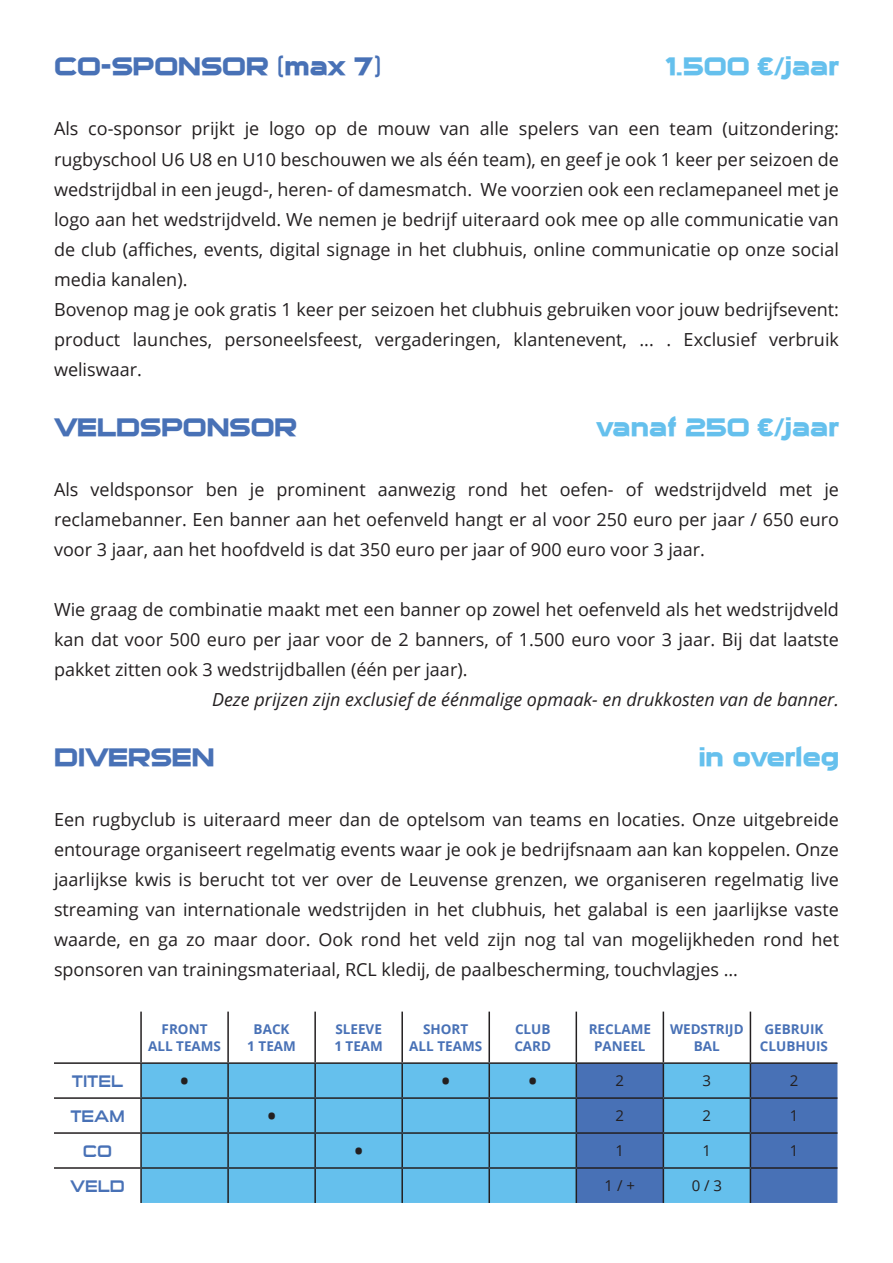
<style>
.page{position:relative;width:893px;height:1263px;background:#fff}
.page>*{position:absolute;margin:0;border:0;box-sizing:border-box;transform-origin:0 0}
.t1{font:30px "Open Sans";color:#231f20}
.t2{font:700 24px "Sui Generis";color:#4871b6}
.t3{font:700 24px "Sui Generis";color:#65c0ed}
.t4{font:18px/30px "Open Sans";color:#231f20;text-align:justify}
.t5{font:italic 18px "Open Sans";color:#231f20}
.t6{font:16.5px "Sui Generis Rg";color:#4871b6}
.t7{font:15px "Open Sans";color:#231f20}
.t8{font:700 13.5px/16.2px "Open Sans";color:#4871b6;text-align:center}
</style>
<div class="page">
<div style="left:142px;top:1064px;width:434px;height:139px;background:#65c0ed"></div>
<svg style="left:577px;top:1064px;width:260px;height:139px;background:#518bc7"></svg>
<hr style="left:140px;top:1011px;width:2px;height:51px;background:#231f20">
<hr style="left:227px;top:1011px;width:2px;height:51px;background:#231f20">
<hr style="left:314px;top:1011px;width:2px;height:51px;background:#231f20">
<hr style="left:401px;top:1011px;width:2px;height:51px;background:#231f20">
<hr style="left:488px;top:1011px;width:2px;height:51px;background:#231f20">
<hr style="left:576px;top:1011px;width:1px;height:51px;background:#231f20">
<hr style="left:663px;top:1011px;width:1px;height:51px;background:#231f20">
<hr style="left:750px;top:1011px;width:1px;height:51px;background:#231f20">
<hr style="left:54px;top:1062px;width:87px;height:2px;background:#231f20">
<hr style="left:141px;top:1062px;width:87px;height:2px;background:#231f20">
<hr style="left:140px;top:1064px;width:2px;height:33px;background:#231f20">
<hr style="left:228px;top:1062px;width:87px;height:2px;background:#231f20">
<hr style="left:227px;top:1064px;width:2px;height:33px;background:#231f20">
<hr style="left:315px;top:1062px;width:87px;height:2px;background:#231f20">
<hr style="left:314px;top:1064px;width:2px;height:33px;background:#231f20">
<hr style="left:402px;top:1062px;width:87px;height:2px;background:#231f20">
<hr style="left:401px;top:1064px;width:2px;height:33px;background:#231f20">
<hr style="left:489px;top:1062px;width:87px;height:2px;background:#231f20">
<hr style="left:488px;top:1064px;width:2px;height:33px;background:#231f20">
<hr style="left:576px;top:1062px;width:87px;height:2px;background:#231f20">
<hr style="left:576px;top:1064px;width:1px;height:33px;background:#231f20">
<hr style="left:663px;top:1062px;width:87px;height:2px;background:#231f20">
<hr style="left:663px;top:1064px;width:1px;height:33px;background:#231f20">
<hr style="left:750px;top:1062px;width:87px;height:2px;background:#231f20">
<hr style="left:750px;top:1064px;width:1px;height:33px;background:#231f20">
<hr style="left:54px;top:1097px;width:87px;height:2px;background:#231f20">
<hr style="left:141px;top:1097px;width:87px;height:2px;background:#231f20">
<hr style="left:140px;top:1099px;width:2px;height:33px;background:#231f20">
<hr style="left:228px;top:1097px;width:87px;height:2px;background:#231f20">
<hr style="left:227px;top:1099px;width:2px;height:33px;background:#231f20">
<hr style="left:315px;top:1097px;width:87px;height:2px;background:#231f20">
<hr style="left:314px;top:1099px;width:2px;height:33px;background:#231f20">
<hr style="left:402px;top:1097px;width:87px;height:2px;background:#231f20">
<hr style="left:401px;top:1099px;width:2px;height:33px;background:#231f20">
<hr style="left:489px;top:1097px;width:87px;height:2px;background:#231f20">
<hr style="left:488px;top:1099px;width:2px;height:33px;background:#231f20">
<hr style="left:576px;top:1097px;width:87px;height:2px;background:#231f20">
<hr style="left:576px;top:1099px;width:1px;height:33px;background:#231f20">
<hr style="left:663px;top:1097px;width:87px;height:2px;background:#231f20">
<hr style="left:663px;top:1099px;width:1px;height:33px;background:#231f20">
<hr style="left:750px;top:1097px;width:87px;height:2px;background:#231f20">
<hr style="left:750px;top:1099px;width:1px;height:33px;background:#231f20">
<hr style="left:54px;top:1132px;width:87px;height:2px;background:#231f20">
<hr style="left:141px;top:1132px;width:87px;height:2px;background:#231f20">
<hr style="left:140px;top:1134px;width:2px;height:33px;background:#231f20">
<hr style="left:228px;top:1132px;width:87px;height:2px;background:#231f20">
<hr style="left:227px;top:1134px;width:2px;height:33px;background:#231f20">
<hr style="left:315px;top:1132px;width:87px;height:2px;background:#231f20">
<hr style="left:314px;top:1134px;width:2px;height:33px;background:#231f20">
<hr style="left:402px;top:1132px;width:87px;height:2px;background:#231f20">
<hr style="left:401px;top:1134px;width:2px;height:33px;background:#231f20">
<hr style="left:489px;top:1132px;width:87px;height:2px;background:#231f20">
<hr style="left:488px;top:1134px;width:2px;height:33px;background:#231f20">
<hr style="left:576px;top:1132px;width:87px;height:2px;background:#231f20">
<hr style="left:576px;top:1134px;width:1px;height:33px;background:#231f20">
<hr style="left:663px;top:1132px;width:87px;height:2px;background:#231f20">
<hr style="left:663px;top:1134px;width:1px;height:33px;background:#231f20">
<hr style="left:750px;top:1132px;width:87px;height:2px;background:#231f20">
<hr style="left:750px;top:1134px;width:1px;height:33px;background:#231f20">
<hr style="left:54px;top:1167px;width:87px;height:2px;background:#231f20">
<hr style="left:141px;top:1167px;width:87px;height:2px;background:#231f20">
<hr style="left:140px;top:1169px;width:2px;height:34px;background:#231f20">
<hr style="left:228px;top:1167px;width:87px;height:2px;background:#231f20">
<hr style="left:227px;top:1169px;width:2px;height:34px;background:#231f20">
<hr style="left:315px;top:1167px;width:87px;height:2px;background:#231f20">
<hr style="left:314px;top:1169px;width:2px;height:34px;background:#231f20">
<hr style="left:402px;top:1167px;width:87px;height:2px;background:#231f20">
<hr style="left:401px;top:1169px;width:2px;height:34px;background:#231f20">
<hr style="left:489px;top:1167px;width:87px;height:2px;background:#231f20">
<hr style="left:488px;top:1169px;width:2px;height:34px;background:#231f20">
<hr style="left:576px;top:1167px;width:87px;height:2px;background:#231f20">
<hr style="left:576px;top:1169px;width:1px;height:34px;background:#231f20">
<hr style="left:663px;top:1167px;width:87px;height:2px;background:#231f20">
<hr style="left:663px;top:1169px;width:1px;height:34px;background:#231f20">
<hr style="left:750px;top:1167px;width:87px;height:2px;background:#231f20">
<hr style="left:750px;top:1169px;width:1px;height:34px;background:#231f20">
<h2 class="t2" style="left:54px;top:56px;width:328px">CO-SPONSOR (max 7)</h2>
<h2 class="t3" style="left:665px;top:56px;width:175px">1.500 €/jaar</h2>
<p class="t4" style="left:54px;top:113px;width:786px;text-align:left">Als co-sponsor prijkt je logo op de mouw van alle spelers van een team (uitzondering: rugbyschool U6 U8 en U10 beschouwen we als één team), en geef je ook 1 keer per seizoen de wedstrijdbal in een jeugd-, heren- of damesmatch. We voorzien ook een reclamepaneel met je logo aan het wedstrijdveld. We nemen je bedrijf uiteraard ook mee op alle communicatie van de club (affiches, events, digital signage in het clubhuis, online communicatie op onze social media kanalen).<br>Bovenop mag je ook gratis 1 keer per seizoen het clubhuis gebruiken voor jouw bedrijfsevent: product launches, personeelsfeest, vergaderingen, klantenevent, ... . Exclusief verbruik weliswaar.</p>
<h2 class="t2" style="left:54px;top:416px;width:245px">VELDSPONSOR</h2>
<h2 class="t3" style="left:596px;top:416px;width:244px">vanaf 250 €/jaar</h2>
<p class="t4" style="left:54px;top:476px;width:786px">Als veldsponsor ben je prominent aanwezig rond het oefen- of wedstrijdveld met je reclamebanner. Een banner aan het oefenveld hangt er al voor 250 euro per jaar / 650 euro voor 3 jaar, aan het hoofdveld is dat 350 euro per jaar of 900 euro voor 3 jaar.</p>
<p class="t4" style="left:54px;top:596px;width:786px">Wie graag de combinatie maakt met een banner op zowel het oefenveld als het wedstrijdveld kan dat voor 500 euro per jaar voor de 2 banners, of 1.500 euro voor 3 jaar. Bij dat laatste pakket zitten ook 3 wedstrijdballen (één per jaar).</p>
<p class="t5" style="left:212px;top:692px;width:628px">Deze prijzen zijn exclusief de éénmalige opmaak- en drukkosten van de banner.</p>
<h2 class="t2" style="left:54px;top:746px;width:162px">DIVERSEN</h2>
<h2 class="t3" style="left:699px;top:746px;width:142px">in overleg</h2>
<p class="t4" style="left:54px;top:806px;width:786px">Een rugbyclub is uiteraard meer dan de optelsom van teams en locaties. Onze uitgebreide entourage organiseert regelmatig events waar je ook je bedrijfsnaam aan kan koppelen. Onze jaarlijkse kwis is berucht tot ver over de Leuvense grenzen, we organiseren regelmatig live streaming van internationale wedstrijden in het clubhuis, het galabal is een jaarlijkse vaste waarde, en ga zo maar door. Ook rond het veld zijn nog tal van mogelijkheden rond het sponsoren van trainingsmateriaal, RCL kledij, de paalbescherming, touchvlagjes ...</p>
<p class="t8" style="left:148px;top:1023px;width:74px">FRONT<br>ALL TEAMS</p>
<p class="t8" style="left:247px;top:1023px;width:50px">BACK<br>1 TEAM</p>
<p class="t8" style="left:334px;top:1023px;width:50px;text-align:left">SLEEVE<br>1 TEAM</p>
<p class="t8" style="left:409px;top:1023px;width:74px">SHORT<br>ALL TEAMS</p>
<p class="t8" style="left:514px;top:1023px;width:38px;text-align:left">CLUB<br>CARD</p>
<p class="t8" style="left:589px;top:1023px;width:64px">RECLAME<br>PANEEL</p>
<p class="t8" style="left:670px;top:1023px;width:75px">WEDSTRIJD<br>BAL</p>
<p class="t8" style="left:760px;top:1023px;width:69px">GEBRUIK<br>CLUBHUIS</p>
<p class="t6" style="left:72px;top:1074px;width:53px">TITEL</p>
<h1 class="t1" style="left:179px;top:1069px;width:13px">•</h1>
<h1 class="t1" style="left:440px;top:1069px;width:13px">•</h1>
<h1 class="t1" style="left:527px;top:1069px;width:13px">•</h1>
<p class="t7" style="left:616px;top:1075px;width:10px">2</p>
<p class="t7" style="left:703px;top:1075px;width:10px">3</p>
<p class="t7" style="left:790px;top:1075px;width:10px">2</p>
<p class="t6" style="left:70px;top:1109px;width:56px">TEAM</p>
<h1 class="t1" style="left:266px;top:1104px;width:13px">•</h1>
<p class="t7" style="left:616px;top:1110px;width:10px">2</p>
<p class="t7" style="left:703px;top:1110px;width:10px">2</p>
<p class="t7" style="left:790px;top:1110px;width:10px">1</p>
<p class="t6" style="left:83px;top:1144px;width:31px">CO</p>
<h1 class="t1" style="left:353px;top:1139px;width:13px">•</h1>
<p class="t7" style="left:616px;top:1145px;width:10px">1</p>
<p class="t7" style="left:703px;top:1145px;width:10px">1</p>
<p class="t7" style="left:790px;top:1145px;width:10px">1</p>
<p class="t6" style="left:70px;top:1179px;width:56px">VELD</p>
<p class="t7" style="left:605px;top:1180px;width:32px">1 / +</p>
<p class="t7" style="left:692px;top:1180px;width:32px">0 / 3</p>
</div>
